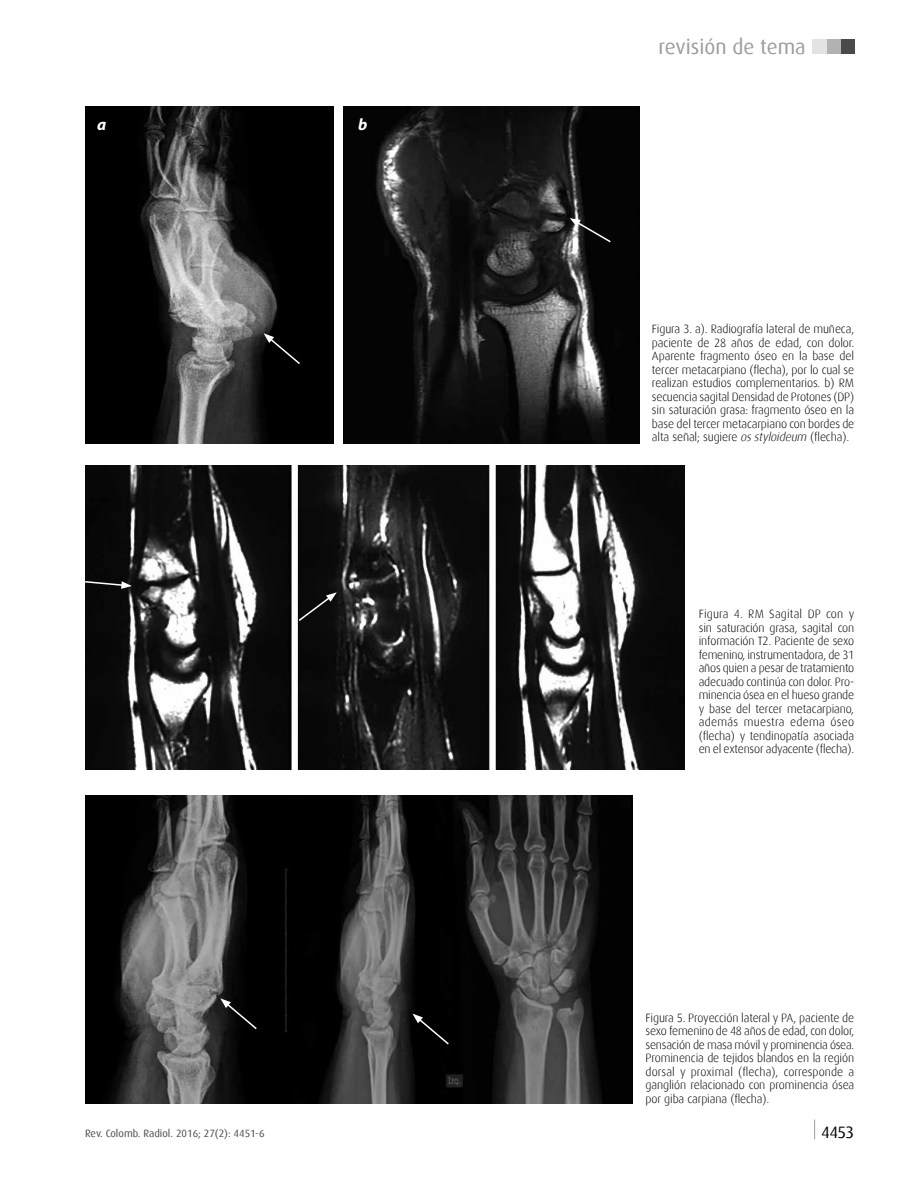
<style>
.page{position:relative;width:918px;height:1188px;background:#fff}
.page>*{position:absolute;margin:0;border:0;box-sizing:border-box;transform-origin:0 0}
.t1{font:21px "Dax";color:#9d9d9c}
.t2{font:16.5px "Dax";color:#000}
.t3{font:italic 700 16.5px "Myriad Pro";color:#fff}
.t4{font:300 12px/13.5px "Dax";letter-spacing:-.01em;color:#000;text-align:justify}
.t5{font:10.5px "Dax";color:#4a4a49}
.s1{font-style:italic}
</style>
<div class="page">
<svg style="left:814px;top:1120px;width:1px;height:19px"></svg>
<div style="left:840px;top:40px;width:14px;height:14px;background:#4a4a49"></div>
<div style="left:826px;top:40px;width:14px;height:14px;background:#b3b2b2"></div>
<div style="left:812px;top:40px;width:14px;height:14px;background:#e3e3e3"></div>
<img style="left:85px;top:106px;width:248px;height:337px">
<img style="left:344px;top:106px;width:296px;height:337px">
<img style="left:85px;top:465px;width:599px;height:305px">
<img style="left:85px;top:796px;width:548px;height:308px">
<svg style="left:85px;top:580px;width:47px;height:9px"></svg>
<svg style="left:297px;top:592px;width:40px;height:31px"></svg>
<svg style="left:264px;top:333px;width:38px;height:33px"></svg>
<svg style="left:220px;top:998px;width:38px;height:33px"></svg>
<svg style="left:412px;top:1014px;width:38px;height:32px"></svg>
<svg style="left:570px;top:218px;width:42px;height:26px"></svg>
<h2 class="t3" style="left:97px;top:114px;width:11px">a</h2>
<h2 class="t3" style="left:358px;top:114px;width:11px">b</h2>
<p class="t5" style="left:85px;top:1127px;width:181px">Rev. Colomb. Radiol. 2016; 27(2): 4451-6</p>
<h1 class="t1" style="left:658px;top:35px;width:149px">revisión de tema</h1>
<p class="t4" style="left:652px;top:322px;width:204px">Figura 3. a). Radiografía lateral de muñeca, paciente de 28 años de edad, con dolor.<br>Aparente fragmento óseo en la base del tercer metacarpiano (flecha), por lo cual se realizan estudios complementarios. b) RM secuencia sagital Densidad de Protones (DP) sin saturación grasa: fragmento óseo en la base del tercer metacarpiano con bordes de alta señal; sugiere <span class="s1">os styloideum</span> (flecha).</p>
<p class="t4" style="left:699px;top:607px;width:157px">Figura 4. RM Sagital DP con y sin saturación grasa, sagital con información T2. Paciente de sexo femenino, instrumentadora, de 31 años quien a pesar de tratamiento adecuado continúa con dolor. Pro&shy;minencia ósea en el hueso grande y base del tercer metacarpiano, además muestra edema óseo (flecha) y tendinopatía asociada en el extensor adyacente (flecha).</p>
<p class="t4" style="left:646px;top:1011px;width:210px">Figura 5. Proyección lateral y PA, paciente de sexo femenino de 48 años de edad, con dolor, sensación de masa móvil y prominencia ósea.<br>Prominencia de tejidos blandos en la región dorsal y proximal (flecha), corresponde a ganglión relacionado con prominencia ósea por giba carpiana (flecha).</p>
<h2 class="t2" style="left:821px;top:1123px;width:35px">4453</h2>
</div>
